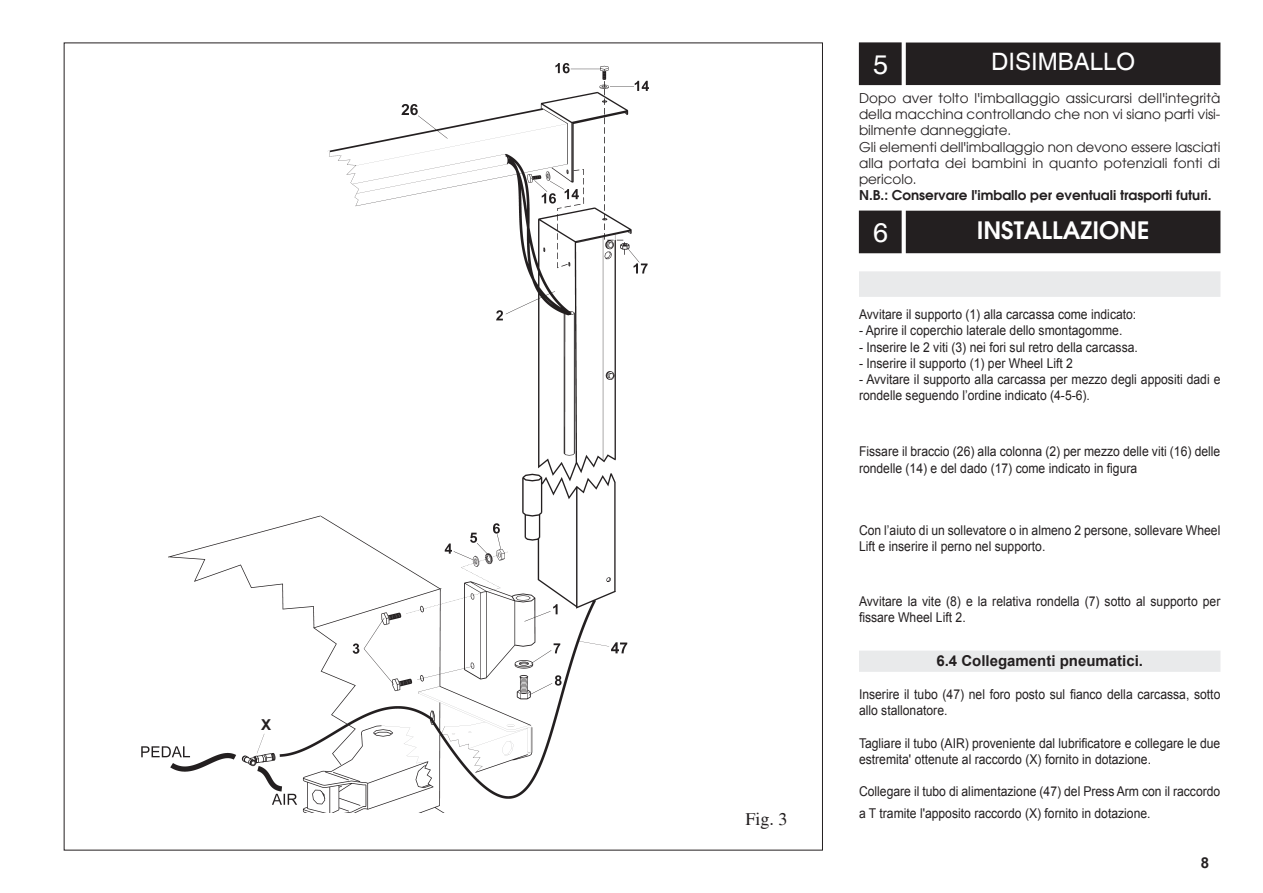
<style>
.page{position:relative;width:1263px;height:893px;background:#fff}
.page>*{position:absolute;margin:0;border:0;box-sizing:border-box;transform-origin:0 0}
.t1{font:27px "Helvetica";color:#fff}
.t2{font:600 24px "Avant Garde";color:#fff}
.t3{font:24px "Helvetica";color:#fff}
.t4{font:18px "Times";color:#231f20}
.t5{font:700 15px "Arial";color:#231f20}
.t6{font:13.5px/16.2px "Arial";color:#231f20;scale:.9 1}
.t7{font:13.5px/16.2px "Avant Garde";color:#231f20}
.t8{font:600 13.5px "Avant Garde";color:#231f20}
</style>
<div class="page">
<div style="left:906px;top:211px;width:314px;height:41px;background:#231f20"></div>
<div style="left:906px;top:211px;width:314px;height:42px;border:2px solid #231f20"></div>
<div style="left:859px;top:211px;width:42px;height:42px;background:#231f20"></div>
<div style="left:906px;top:43px;width:314px;height:41px;background:#231f20"></div>
<div style="left:906px;top:43px;width:314px;height:42px;border:2px solid #231f20"></div>
<div style="left:859px;top:43px;width:42px;height:42px;background:#231f20"></div>
<div style="left:859px;top:271px;width:361px;height:26px;background:#e9eaeb"></div>
<img style="left:141px;top:64px;width:507px;height:748px">
<div style="left:859px;top:651px;width:361px;height:21px;background:#e9eaeb"></div>
<p class="t5" style="left:261px;top:714px;width:12px">X</p>
<h3 class="t4" style="left:745px;top:808px;width:44px">Fig. 3</h3>
<h1 class="t1" style="left:873px;top:49px;width:17px">5</h1>
<h2 class="t3" style="left:991px;top:48px;width:146px">DISIMBALLO</h2>
<p class="t7" style="left:859px;top:90px;width:363px">Dopo aver tolto l'imballaggio assicurarsi dell'integrità della macchina controllando che non vi siano parti visi&shy;bilmente danneggiate.<br>Gli elementi dell'imballaggio non devono essere lasciati alla portata dei bambini in quanto potenziali fonti di pericolo.</p>
<p class="t8" style="left:859px;top:186px;width:354px">N.B.: Conservare l'imballo per eventuali trasporti futuri.</p>
<h1 class="t1" style="left:873px;top:217px;width:17px">6</h1>
<h2 class="t2" style="left:977px;top:214px;width:174px">INSTALLAZIONE</h2>
<p class="t6" style="left:859px;top:306px;width:310px">Avvitare il supporto (1) alla carcassa come indicato:</p>
<p class="t6" style="left:859px;top:323px;width:294px">- Aprire il coperchio laterale dello smontagomme.</p>
<p class="t6" style="left:859px;top:339px;width:311px">- Inserire le 2 viti (3) nei fori sul retro della carcassa.</p>
<p class="t6" style="left:859px;top:355px;width:239px">- Inserire il supporto (1) per Wheel Lift 2</p>
<p class="t6" style="left:859px;top:371px;width:403px">- Avvitare il supporto alla carcassa per mezzo degli appositi dadi e rondelle seguendo l’ordine indicato (4-5-6).</p>
<p class="t6" style="left:859px;top:444px;width:403px">Fissare il braccio (26) alla colonna (2) per mezzo delle viti (16) delle rondelle (14) e del dado (17) come indicato in figura</p>
<p class="t6" style="left:859px;top:522px;width:403px">Con l’aiuto di un sollevatore o in almeno 2 persone, sollevare Wheel<br>Lift e inserire il perno nel supporto.</p>
<p class="t6" style="left:859px;top:593px;width:403px">Avvitare la vite (8) e la relativa rondella (7) sotto al supporto per fissare Wheel Lift 2.</p>
<p class="t5" style="left:936px;top:650px;width:208px">6.4 Collegamenti pneumatici.</p>
<p class="t6" style="left:859px;top:686px;width:403px">Inserire il tubo (47) nel foro posto sul fianco della carcassa, sotto allo stallonatore.</p>
<p class="t6" style="left:859px;top:735px;width:403px">Tagliare il tubo (AIR) proveniente dal lubrificatore e collegare le due estremita' ottenute al raccordo (X) fornito in dotazione.</p>
<p class="t6" style="left:859px;top:781px;width:403px;line-height:21.6px">Collegare il tubo di alimentazione (47) del Press Arm con il raccordo a T tramite l'apposito raccordo (X) fornito in dotazione.</p>
<p class="t5" style="left:1201px;top:853px;width:10px">8</p>
</div>
